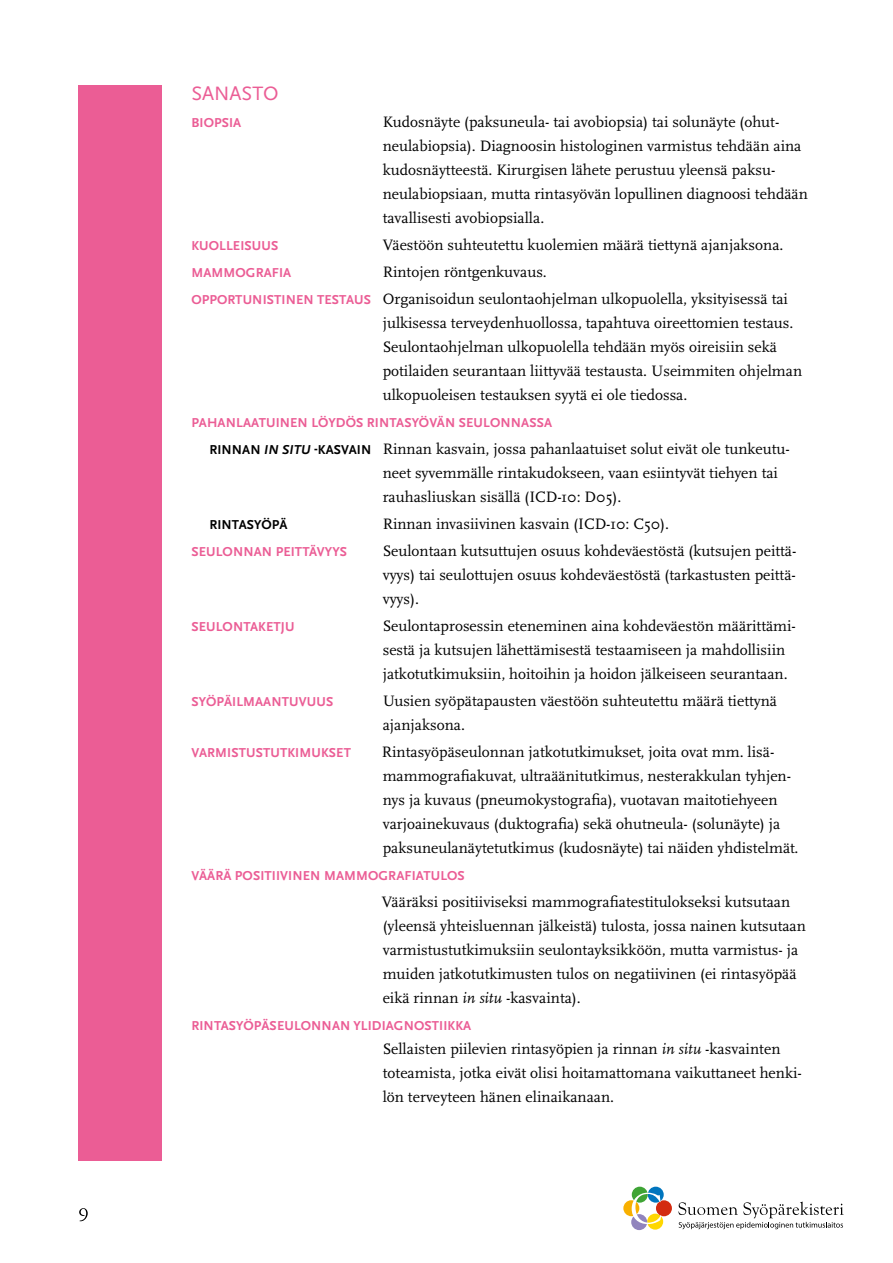
<style>
.page{position:relative;width:893px;height:1263px;background:#fff}
.page>*{position:absolute;margin:0;border:0;box-sizing:border-box;transform-origin:0 0}
.t1{font:20.25px "Scala Sans Pro";color:#eb5d95}
.p1{font:15.75px/24px "Scala Pro";color:#000}
.p1-2{font:700 13.5px "Scala Sans Pro";letter-spacing:.01em;color:#eb5d95}
.p1-3{font:700 13.5px "Scala Sans Pro";letter-spacing:.01em;color:#000}
.s1{font-family:"Scala Sans Pro";font-weight:700;font-size:13.5px;color:#eb5d95}
.s2{font-family:"Scala Sans Pro";font-weight:700;font-size:13.5px}
.s3{font-family:"Scala Sans Pro";font-weight:700;font-style:italic;font-size:13.5px}
.s4{font-style:italic}
</style>
<div class="page">
<div style="left:647px;top:1213px;width:16px;height:16px;background:#ffd700;border-radius:50%"></div>
<div style="left:656px;top:1200px;width:16px;height:16px;background:#d32b0f;border-radius:50%"></div>
<div style="left:648px;top:1187px;width:16px;height:15px;background:#0075be;border-radius:50%"></div>
<div style="left:632px;top:1187px;width:16px;height:15px;background:#3fa435;border-radius:50%"></div>
<svg style="left:623px;top:1200px;width:16px;height:16px"></svg>
<div style="left:631px;top:1214px;width:16px;height:16px;background:#9184bd;border-radius:50%"></div>
<svg style="left:632px;top:1193px;width:29px;height:31px"></svg>
<svg style="left:678px;top:1201px;width:166px;height:28px"></svg>
<div style="left:78px;top:85px;width:84px;height:1076px;background:#eb5d95"></div>
<svg style="left:79px;top:1208px;width:9px;height:13px"></svg>
<h2 class="t1" style="left:191px;top:82px;width:89px">SANASTO</h2>
<p class="p1-2" style="left:191px;top:115px;width:51px">BIOPSIA</p>
<p class="p1" style="left:383px;top:110px;width:427px">Kudosnäyte (paksuneula- tai avobiopsia) tai solunäyte (ohut&shy;neulabiopsia). Diagnoosin histologinen varmistus tehdään aina kudosnäytteestä. Kirurgisen lähete perustuu yleensä paksu&shy;neulabiopsiaan, mutta rintasyövän lopullinen diagnoosi tehdään tavallisesti avobiopsialla.</p>
<p class="p1-2" style="left:191px;top:238px;width:88px">KUOLLEISUUS</p>
<p class="p1" style="left:383px;top:233px;width:402px">Väestöön suhteutettu kuolemien määrä tiettynä ajanjaksona.</p>
<p class="p1-2" style="left:191px;top:265px;width:101px">MAMMOGRAFIA</p>
<p class="p1" style="left:383px;top:260px;width:166px">Rintojen röntgenkuvaus.</p>
<p class="p1" style="left:383px;top:287px;width:421px;text-indent:-191px"><span class="s1">OPPORTUNISTINEN TESTAUS</span> Organisoidun seulontaohjelman ulkopuolella, yksityisessä tai julkisessa terveydenhuollossa, tapahtuva oireettomien testaus.<br>Seulontaohjelman ulkopuolella tehdään myös oireisiin sekä potilaiden seurantaan liittyvää testausta. Useimmiten ohjelman ulkopuoleisen testauksen syytä ei ole tiedossa.</p>
<p class="p1-2" style="left:191px;top:415px;width:362px">PAHANLAATUINEN LÖYDÖS RINTASYÖVÄN SEULONNASSA</p>
<p class="p1" style="left:383px;top:437px;width:409px;text-indent:-173px"><span class="s2">RINNAN</span> <span class="s3">IN SITU</span> <span class="s2">-KASVAIN</span> Rinnan kasvain, jossa pahanlaatuiset solut eivät ole tunkeutu&shy;neet syvemmälle rintakudokseen, vaan esiintyvät tiehyen tai rauhasliuskan sisällä (ICD-10: D05).</p>
<p class="p1-3" style="left:209px;top:517px;width:80px">RINTASYÖPÄ</p>
<p class="p1" style="left:383px;top:512px;width:288px">Rinnan invasiivinen kasvain (ICD-10: C50).</p>
<p class="p1-2" style="left:191px;top:544px;width:157px">SEULONNAN PEITTÄVYYS</p>
<p class="p1" style="left:383px;top:539px;width:415px;text-align:justify">Seulontaan kutsuttujen osuus kohdeväestöstä (kutsujen peittä&shy;vyys) tai seulottujen osuus kohdeväestöstä (tarkastusten peittä&shy;vyys).</p>
<p class="p1-2" style="left:191px;top:619px;width:105px">SEULONTAKETJU</p>
<p class="p1" style="left:383px;top:614px;width:415px">Seulontaprosessin eteneminen aina kohdeväestön määrittämi&shy;sestä ja kutsujen lähettämisestä testaamiseen ja mahdollisiin jatkotutkimuksiin, hoitoihin ja hoidon jälkeiseen seurantaan.</p>
<p class="p1-2" style="left:191px;top:694px;width:143px">SYÖPÄILMAANTUVUUS</p>
<p class="p1" style="left:383px;top:689px;width:396px">Uusien syöpätapausten väestöön suhteutettu määrä tiettynä ajanjaksona.</p>
<p class="p1-2" style="left:191px;top:745px;width:161px">VARMISTUSTUTKIMUKSET</p>
<p class="p1" style="left:382px;top:740px;width:418px">Rintasyöpäseulonnan jatkotutkimukset, joita ovat mm. lisä&shy;mammografiakuvat, ultraäänitutkimus, nesterakkulan tyhjen&shy;nys ja kuvaus (pneumokystografia), vuotavan maitotiehyeen varjoainekuvaus (duktografia) sekä ohutneula- (solunäyte) ja paksuneulanäytetutkimus (kudosnäyte) tai näiden yhdistelmät.</p>
<p class="p1-2" style="left:191px;top:867px;width:275px">VÄÄRÄ POSITIIVINEN MAMMOGRAFIATULOS</p>
<p class="p1" style="left:382px;top:890px;width:426px">Vääräksi positiiviseksi mammografiatestitulokseksi kutsutaan (yleensä yhteisluennan jälkeistä) tulosta, jossa nainen kutsutaan varmistustutkimuksiin seulontayksikköön, mutta varmistus- ja muiden jatkotutkimusten tulos on negatiivinen (ei rintasyöpää eikä rinnan <span class="s4">in situ</span> -kasvainta).</p>
<p class="p1-2" style="left:191px;top:1017px;width:281px">RINTASYÖPÄSEULONNAN YLIDIAGNOSTIIKKA</p>
<p class="p1" style="left:383px;top:1037px;width:421px">Sellaisten piilevien rintasyöpien ja rinnan <span class="s4">in situ</span> -kasvainten toteamista, jotka eivät olisi hoitamattomana vaikuttaneet henki&shy;lön terveyteen hänen elinaikanaan.</p>
</div>
